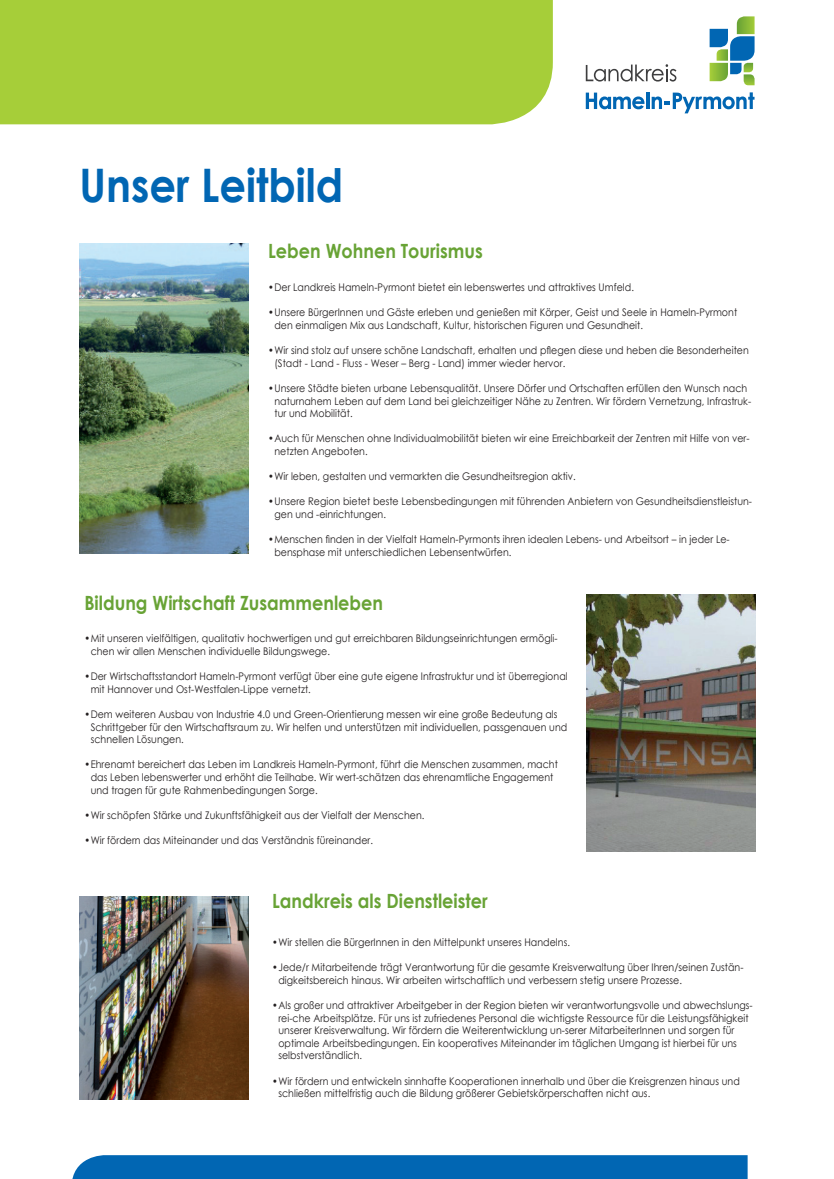
<style>
.page{position:relative;width:834px;height:1179px;background:#fff}
.page>*{position:absolute;margin:0;border:0;box-sizing:border-box;transform-origin:0 0}
.t1{font:700 46.2px "Century Gothic";color:#0166b3;scale:.9 1}
.t2{font:700 19.6px "Century Gothic";color:#68a335;scale:.9 1}
.t3{font:10.5px/12.6px "Century Gothic";letter-spacing:.005em;color:#231f20;scale:.9 1}
</style>
<div class="page">
<svg style="left:709px;top:16px;width:45px;height:69px"></svg>
<svg style="left:585px;top:64px;width:91px;height:18px"></svg>
<svg style="left:585px;top:93px;width:59px;height:16px"></svg>
<hr style="left:646px;top:92px;width:3px;height:17px;background:#0166b3">
<svg style="left:651px;top:92px;width:103px;height:21px"></svg>
<svg style="left:623px;top:851px;width:52px;height:1px"></svg>
<svg style="left:684px;top:851px;width:44px;height:1px"></svg>
<div style="left:72px;top:1155px;width:675px;height:24px;background:#0166b3"></div>
<div style="left:0;top:0;width:552px;height:124px;background:#a6ce39"></div>
<img style="left:79px;top:244px;width:169px;height:309px">
<img style="left:586px;top:595px;width:169px;height:256px">
<img style="left:79px;top:896px;width:169px;height:203px">
<h1 class="t1" style="left:80px;top:150px;width:294px">Unser Leitbild</h1>
<h2 class="t2" style="left:268px;top:236px;width:240px">Leben Wohnen Tourismus</h2>
<p class="t3" style="left:268px;top:281px;width:408px">• Der Landkreis Hameln-Pyrmont bietet ein lebenswertes und attraktives Umfeld.</p>
<p class="t3" style="left:274px;top:306px;width:515px;text-indent:-6px">• Unsere BürgerInnen und Gäste erleben und genießen mit Körper, Geist und Seele in Hameln-Pyrmont den einmaligen Mix aus Landschaft, Kultur, historischen Figuren und Gesundheit.</p>
<p class="t3" style="left:274px;top:344px;width:528px;text-indent:-6px">• Wir sind stolz auf unsere schöne Landschaft, erhalten und pflegen diese und heben die Besonderheiten (Stadt - Land - Fluss - Weser – Berg - Land) immer wieder hervor.</p>
<p class="t3" style="left:274px;top:382px;width:531px;text-indent:-6px">• Unsere Städte bieten urbane Lebensqualität. Unsere Dörfer und Ortschaften erfüllen den Wunsch nach naturnahem Leben auf dem Land bei gleichzeitiger Nähe zu Zentren. Wir fördern Vernetzung, Infrastruk&shy;tur und Mobilität.</p>
<p class="t3" style="left:274px;top:432px;width:529px;text-indent:-6px">• Auch für Menschen ohne Individualmobilität bieten wir eine Erreichbarkeit der Zentren mit Hilfe von ver&shy;netzten Angeboten.</p>
<p class="t3" style="left:268px;top:470px;width:343px">• Wir leben, gestalten und vermarkten die Gesundheitsregion aktiv.</p>
<p class="t3" style="left:274px;top:495px;width:532px;text-indent:-6px">• Unsere Region bietet beste Lebensbedingungen mit führenden Anbietern von Gesundheitsdienstleistun&shy;gen und -einrichtungen.</p>
<p class="t3" style="left:274px;top:533px;width:507px;text-indent:-6px">• Menschen finden in der Vielfalt Hameln-Pyrmonts ihren idealen Lebens- und Arbeitsort – in jeder Le&shy;bensphase mit unterschiedlichen Lebensentwürfen.</p>
<h2 class="t2" style="left:84px;top:587px;width:333px">Bildung Wirtschaft Zusammenleben</h2>
<p class="t3" style="left:91px;top:632px;width:520px;text-indent:-6px">• Mit unseren vielfältigen, qualitativ hochwertigen und gut erreichbaren Bildungseinrichtungen ermögli&shy;chen wir allen Menschen individuelle Bildungswege.</p>
<p class="t3" style="left:91px;top:670px;width:531px;text-indent:-6px">• Der Wirtschaftsstandort Hameln-Pyrmont verfügt über eine gute eigene Infrastruktur und ist überregional mit Hannover und Ost-Westfalen-Lippe vernetzt.</p>
<p class="t3" style="left:91px;top:708px;width:531px;text-indent:-6px">• Dem weiteren Ausbau von Industrie 4.0 und Green-Orientierung messen wir eine große Bedeutung als<br>Schrittgeber für den Wirtschaftsraum zu. Wir helfen und unterstützen mit individuellen, passgenauen und schnellen Lösungen.</p>
<p class="t3" style="left:91px;top:758px;width:520px;text-indent:-6px">• Ehrenamt bereichert das Leben im Landkreis Hameln-Pyrmont, führt die Menschen zusammen, macht das Leben lebenswerter und erhöht die Teilhabe. Wir wert-schätzen das ehrenamtliche Engagement und tragen für gute Rahmenbedingungen Sorge.</p>
<p class="t3" style="left:84px;top:808px;width:379px">• Wir schöpfen Stärke und Zukunftsfähigkeit aus der Vielfalt der Menschen.</p>
<p class="t3" style="left:84px;top:834px;width:322px">• Wir fördern das Miteinander und das Verständnis füreinander.</p>
<h2 class="t2" style="left:272px;top:886px;width:241px">Landkreis als Dienstleister</h2>
<p class="t3" style="left:272px;top:935px;width:332px">• Wir stellen die BürgerInnen in den Mittelpunkt unseres Handelns.</p>
<p class="t3" style="left:278px;top:961px;width:518px;text-indent:-6px">• Jede/r Mitarbeitende trägt Verantwortung für die gesamte Kreisverwaltung über Ihren/seinen Zustän&shy;digkeitsbereich hinaus. Wir arbeiten wirtschaftlich und verbessern stetig unsere Prozesse.</p>
<p class="t3" style="left:278px;top:998px;width:528px;text-indent:-6px">• Als großer und attraktiver Arbeitgeber in der Region bieten wir verantwortungsvolle und abwechslungs&shy;rei-che Arbeitsplätze. Für uns ist zufriedenes Personal die wichtigste Ressource für die Leistungsfähigkeit unserer Kreisverwaltung. Wir fördern die Weiterentwicklung un-serer MitarbeiterInnen und sorgen für optimale Arbeitsbedingungen. Ein kooperatives Miteinander im täglichen Umgang ist hierbei für uns selbstverständlich.</p>
<p class="t3" style="left:278px;top:1074px;width:514px;text-indent:-6px">• Wir fördern und entwickeln sinnhafte Kooperationen innerhalb und über die Kreisgrenzen hinaus und schließen mittelfristig auch die Bildung größerer Gebietskörperschaften nicht aus.</p>
</div>
